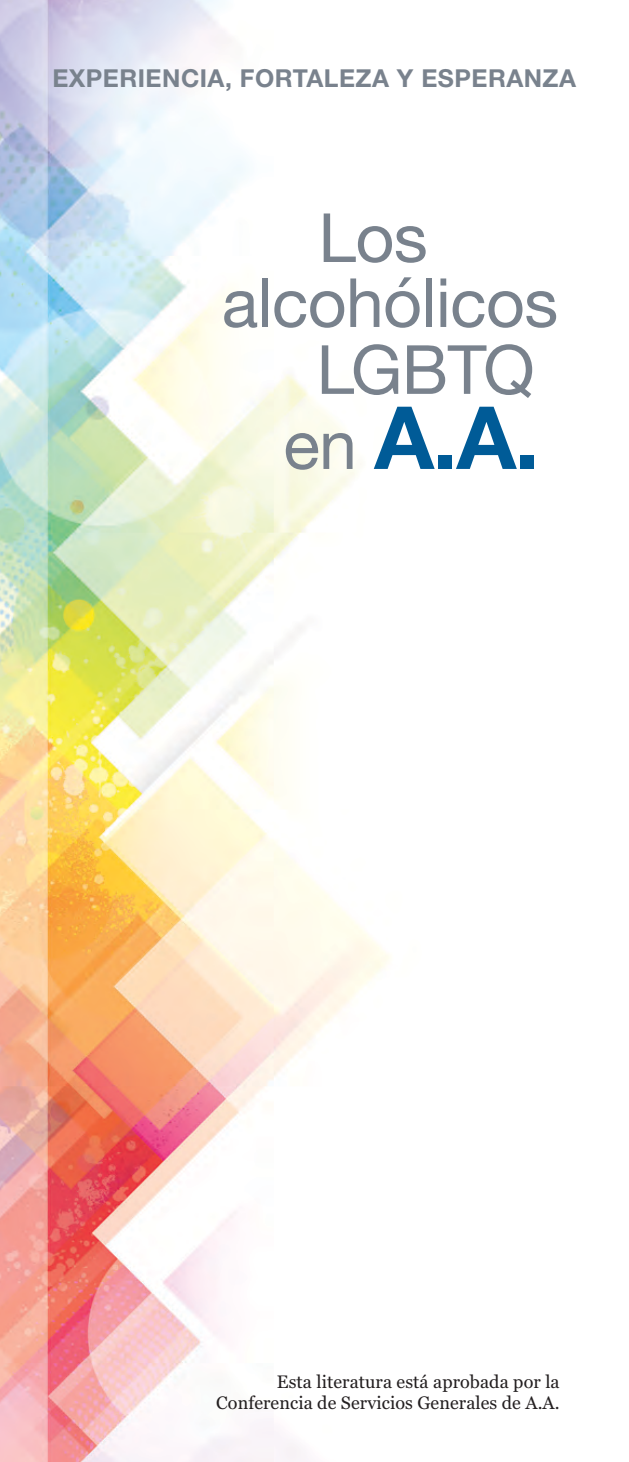
<style>
.page{position:relative;width:629px;height:1462px;background:#fff}
.page>*{position:absolute;margin:0;border:0;box-sizing:border-box;transform-origin:0 0}
.t1{font:700 87.08px "Helvetica Neue LT Std";color:#005b97}
.t2{font:67.95px "Helvetica Neue LT Std";letter-spacing:-.01em;color:#79828d}
.t3{font:700 24.75px "Helvetica Neue LT Std";letter-spacing:.02em;color:#79828d}
.t4{font:18px/21.6px "Georgia Pro";letter-spacing:.005em;color:#231f20;text-align:right}
.s1{font-weight:400;font-size:67.95px;color:#79828d}
</style>
<div class="page">
<img style="left:0;top:0;width:390px;height:1462px">
<h3 class="t3" style="left:52px;top:63px;width:525px">EXPERIENCIA, FORTALEZA Y ESPERANZA</h3>
<h2 class="t2" style="left:318px;top:197px;width:111px">Los</h2>
<h2 class="t2" style="left:222px;top:262px;width:338px">alcohólicos</h2>
<h2 class="t2" style="left:317px;top:329px;width:220px">LGBTQ</h2>
<h1 class="t1" style="left:283px;top:384px;width:258px"><span class="s1">en</span> A.A.</h1>
<p class="t4" style="left:216px;top:1371px;width:345px">Esta literatura está aprobada por la<br>Conferencia de Servicios Generales de A.A.</p>
</div>
